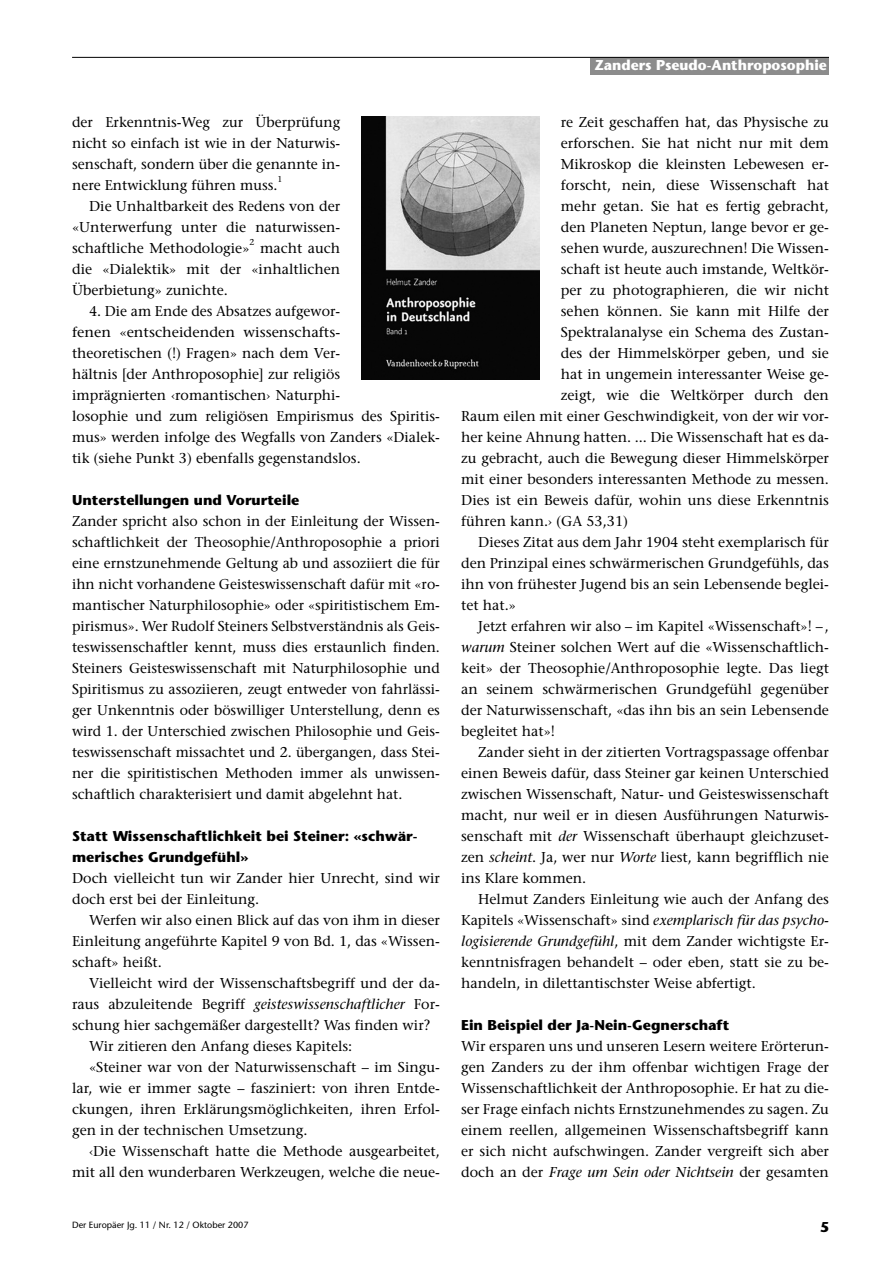
<style>
.page{position:relative;width:893px;height:1263px;background:#fff}
.page>*{position:absolute;margin:0;border:0;box-sizing:border-box;transform-origin:0 0}
.t1{font:14.25px/21px "Stone Serif";color:#000;text-align:justify}
.t2{font:700 14.25px/21px "Stone Sans";color:#000}
.t3{font:700 14.25px "Stone Sans";color:#fff}
.t4{font:9px "Stone Sans";color:#000}
.t5{font:8.55px "Stone Serif";color:#000}
.s1{font-style:italic}
</style>
<div class="page">
<div style="left:591px;top:57px;width:238px;height:17px;background:#8c8c8c"></div>
<hr style="left:72px;top:57px;width:757px;height:1px;background:#000">
<img style="left:361px;top:116px;width:179px;height:264px">
<p class="t1" style="left:72px;top:113px;width:270px">der Erkenntnis-Weg zur Überprüfung nicht so einfach ist wie in der Naturwis&shy;senschaft, sondern über die genannte in&shy;nere Entwicklung führen muss.</p>
<p class="t5" style="left:278px;top:176px;width:6px">1</p>
<p class="t1" style="left:72px;top:197px;width:270px;text-indent:17px">Die Unhaltbarkeit des Redens von der «Unterwerfung unter die naturwissen&shy;schaftliche Methodologie»</p>
<p class="t5" style="left:249px;top:239px;width:6px">2</p>
<p class="t1" style="left:72px;top:239px;width:270px;text-indent:188px">macht auch die «Dialektik» mit der «inhaltlichen Überbietung» zunichte.</p>
<p class="t1" style="left:72px;top:302px;width:369px;text-align:left;text-indent:17px">4. Die am Ende des Absatzes aufgewor-<br>fenen «entscheidenden wissenschafts-<br>theoretischen (!) Fragen» nach dem Ver-<br>hältnis [der Anthroposophie] zur religiös<br>imprägnierten ‹romantischen› Naturphi-<br>losophie und zum religiösen Empirismus des Spiritis&shy;mus» werden infolge des Wegfalls von Zanders «Dialek&shy;tik (siehe Punkt 3) ebenfalls gegenstandslos.</p>
<p class="t2" style="left:72px;top:491px;width:229px">Unterstellungen und Vorurteile</p>
<p class="t1" style="left:72px;top:512px;width:369px">Zander spricht also schon in der Einleitung der Wissen&shy;schaftlichkeit der Theosophie/Anthroposophie a priori eine ernstzunehmende Geltung ab und assoziiert die für ihn nicht vorhandene Geisteswissenschaft dafür mit «ro&shy;mantischer Naturphilosophie» oder «spiritistischem Em&shy;pirismus». Wer Rudolf Steiners Selbstverständnis als Geis&shy;teswissenschaftler kennt, muss dies erstaunlich finden.<br>Steiners Geisteswissenschaft mit Naturphilosophie und Spiritismus zu assoziieren, zeugt entweder von fahrlässi&shy;ger Unkenntnis oder böswilliger Unterstellung, denn es wird 1. der Unterschied zwischen Philosophie und Geis&shy;teswissenschaft missachtet und 2. übergangen, dass Stei&shy;ner die spiritistischen Methoden immer als unwissen&shy;schaftlich charakterisiert und damit abgelehnt hat.</p>
<p class="t2" style="left:72px;top:827px;width:347px">Statt Wissenschaftlichkeit bei Steiner: «schwär&shy;merisches Grundgefühl»</p>
<p class="t1" style="left:72px;top:869px;width:369px">Doch vielleicht tun wir Zander hier Unrecht, sind wir doch erst bei der Einleitung.</p>
<p class="t1" style="left:72px;top:911px;width:369px;text-indent:17px">Werfen wir also einen Blick auf das von ihm in dieser Einleitung angeführte Kapitel 9 von Bd. 1, das «Wissen&shy;schaft» heißt.</p>
<p class="t1" style="left:89px;top:974px;width:352px">Vielleicht wird der Wissenschaftsbegriff und der da-</p>
<p class="t1" style="left:72px;top:995px;width:369px">raus abzuleitende Begriff <span class="s1">geisteswissenschaftlicher</span> For-</p>
<p class="t1" style="left:72px;top:1016px;width:360px">schung hier sachgemäßer dargestellt? Was finden wir?</p>
<p class="t1" style="left:89px;top:1037px;width:265px">Wir zitieren den Anfang dieses Kapitels:</p>
<p class="t1" style="left:89px;top:1058px;width:352px">«Steiner war von der Naturwissenschaft – im Singu-</p>
<p class="t1" style="left:72px;top:1079px;width:369px">lar, wie er immer sagte – fasziniert: von ihren Entde-</p>
<p class="t1" style="left:72px;top:1100px;width:369px">ckungen, ihren Erklärungsmöglichkeiten, ihren Erfol-</p>
<p class="t1" style="left:72px;top:1121px;width:237px">gen in der technischen Umsetzung.</p>
<p class="t1" style="left:89px;top:1142px;width:352px">‹Die Wissenschaft hatte die Methode ausgearbeitet,</p>
<p class="t1" style="left:72px;top:1163px;width:369px">mit all den wunderbaren Werkzeugen, welche die neue-</p>
<p class="t4" style="left:72px;top:1222px;width:178px">Der Europäer Jg. 11 / Nr. 12 / Oktober 2007</p>
<p class="t3" style="left:594px;top:60px;width:234px">Zanders Pseudo-Anthroposophie</p>
<p class="t1" style="left:561px;top:113px;width:270px">re Zeit geschaffen hat, das Physische zu</p>
<p class="t1" style="left:561px;top:134px;width:270px">erforschen. Sie hat nicht nur mit dem</p>
<p class="t1" style="left:561px;top:155px;width:270px">Mikroskop die kleinsten Lebewesen er-</p>
<p class="t1" style="left:561px;top:176px;width:270px">forscht, nein, diese Wissenschaft hat</p>
<p class="t1" style="left:561px;top:197px;width:270px">mehr getan. Sie hat es fertig gebracht,</p>
<p class="t1" style="left:561px;top:218px;width:270px">den Planeten Neptun, lange bevor er ge-</p>
<p class="t1" style="left:561px;top:239px;width:270px">sehen wurde, auszurechnen! Die Wissen-</p>
<p class="t1" style="left:561px;top:260px;width:270px">schaft ist heute auch imstande, Weltkör-</p>
<p class="t1" style="left:561px;top:281px;width:270px">per zu photographieren, die wir nicht</p>
<p class="t1" style="left:561px;top:302px;width:270px">sehen können. Sie kann mit Hilfe der</p>
<p class="t1" style="left:561px;top:323px;width:270px">Spektralanalyse ein Schema des Zustan-</p>
<p class="t1" style="left:561px;top:344px;width:270px">des der Himmelskörper geben, und sie</p>
<p class="t1" style="left:561px;top:365px;width:270px">hat in ungemein interessanter Weise ge-</p>
<p class="t1" style="left:561px;top:386px;width:270px">zeigt, wie die Weltkörper durch den</p>
<p class="t1" style="left:461px;top:407px;width:369px">Raum eilen mit einer Geschwindigkeit, von der wir vor-</p>
<p class="t1" style="left:461px;top:428px;width:369px">her keine Ahnung hatten. ... Die Wissenschaft hat es da-</p>
<p class="t1" style="left:461px;top:449px;width:369px">zu gebracht, auch die Bewegung dieser Himmelskörper</p>
<p class="t1" style="left:461px;top:470px;width:369px">mit einer besonders interessanten Methode zu messen.</p>
<p class="t1" style="left:461px;top:491px;width:369px">Dies ist ein Beweis dafür, wohin uns diese Erkenntnis</p>
<p class="t1" style="left:461px;top:512px;width:169px">führen kann.› (GA 53,31)</p>
<p class="t1" style="left:478px;top:533px;width:352px">Dieses Zitat aus dem Jahr 1904 steht exemplarisch für</p>
<p class="t1" style="left:461px;top:554px;width:369px">den Prinzipal eines schwärmerischen Grundgefühls, das</p>
<p class="t1" style="left:461px;top:575px;width:369px">ihn von frühester Jugend bis an sein Lebensende beglei-</p>
<p class="t1" style="left:461px;top:596px;width:56px">tet hat.»</p>
<p class="t1" style="left:478px;top:617px;width:352px">Jetzt erfahren wir also – im Kapitel «Wissenschaft»! – ,</p>
<p class="t1" style="left:461px;top:638px;width:369px"><span class="s1">warum</span> Steiner solchen Wert auf die «Wissenschaftlich-</p>
<p class="t1" style="left:461px;top:659px;width:369px">keit» der Theosophie/Anthroposophie legte. Das liegt</p>
<p class="t1" style="left:461px;top:680px;width:369px">an seinem schwärmerischen Grundgefühl gegenüber</p>
<p class="t1" style="left:461px;top:701px;width:369px">der Naturwissenschaft, «das ihn bis an sein Lebensende</p>
<p class="t1" style="left:461px;top:722px;width:95px">begleitet hat»!</p>
<p class="t1" style="left:478px;top:743px;width:352px">Zander sieht in der zitierten Vortragspassage offenbar</p>
<p class="t1" style="left:461px;top:764px;width:369px">einen Beweis dafür, dass Steiner gar keinen Unterschied</p>
<p class="t1" style="left:461px;top:785px;width:369px">zwischen Wissenschaft, Natur- und Geisteswissenschaft</p>
<p class="t1" style="left:461px;top:806px;width:369px">macht, nur weil er in diesen Ausführungen Naturwis-</p>
<p class="t1" style="left:461px;top:827px;width:369px">senschaft mit <span class="s1">der</span> Wissenschaft überhaupt gleichzuset-</p>
<p class="t1" style="left:461px;top:848px;width:369px">zen <span class="s1">scheint</span>. Ja, wer nur <span class="s1">Worte</span> liest, kann begrifflich nie</p>
<p class="t1" style="left:461px;top:869px;width:127px">ins Klare kommen.</p>
<p class="t1" style="left:478px;top:890px;width:352px">Helmut Zanders Einleitung wie auch der Anfang des</p>
<p class="t1" style="left:461px;top:911px;width:369px">Kapitels «Wissenschaft» sind <span class="s1">exemplarisch für das psycho-</span></p>
<p class="t1" style="left:461px;top:932px;width:369px"><span class="s1">logisierende Grundgefühl</span>, mit dem Zander wichtigste Er-</p>
<p class="t1" style="left:461px;top:953px;width:369px">kenntnisfragen behandelt – oder eben, statt sie zu be-</p>
<p class="t1" style="left:461px;top:974px;width:296px">handeln, in dilettantischster Weise abfertigt.</p>
<p class="t2" style="left:461px;top:1016px;width:270px">Ein Beispiel der Ja-Nein-Gegnerschaft</p>
<p class="t1" style="left:461px;top:1037px;width:369px">Wir ersparen uns und unseren Lesern weitere Erörterun&shy;gen Zanders zu der ihm offenbar wichtigen Frage der Wissenschaftlichkeit der Anthroposophie. Er hat zu die&shy;ser Frage einfach nichts Ernstzunehmendes zu sagen. Zu einem reellen, allgemeinen Wissenschaftsbegriff kann er sich nicht aufschwingen. Zander vergreift sich aber doch an der <span class="s1">Frage um Sein oder Nichtsein</span> der gesamten</p>
<p class="t2" style="left:820px;top:1218px;width:10px">5</p>
</div>
